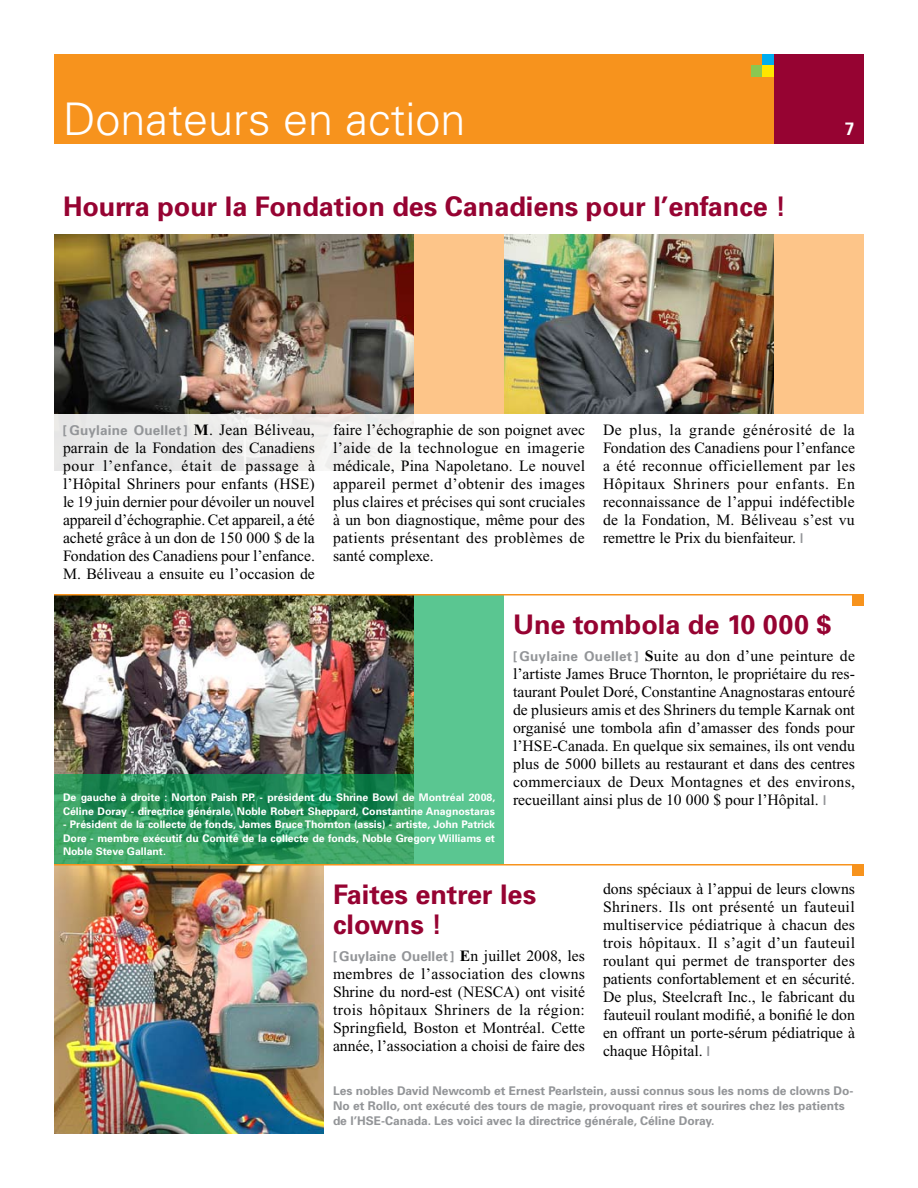
<style>
.page{position:relative;width:918px;height:1188px;background:#fff}
.page>*{position:absolute;margin:0;border:0;box-sizing:border-box;transform-origin:0 0}
.t1{font:300 45px "Univers";color:#fff}
.t2{font:700 27px/30px "Univers";color:#960332}
.t3{font:15.75px/18px "Times New Roman";color:#000;text-align:justify}
.t4{font:700 13.5px "Univers";letter-spacing:.005em;color:#939598}
.t5{font:700 12px/15px "Univers";color:#939598}
.t6{font:700 10.5px/13.5px "Univers";color:#fff}
.s1{font-family:"Times New Roman";font-size:15.75px;color:#000}
.s2{font-family:"Times New Roman";font-weight:400;font-size:15.75px;color:#000}
.s3{font-family:"Univers";font-weight:700;font-size:13.5px;color:#939598}
.s4{font-weight:700}
</style>
<div class="page">
<div style="left:54px;top:54px;width:720px;height:90px;background:#f7931d"></div>
<div style="left:414px;top:234px;width:450px;height:180px;background:#fdc589"></div>
<div style="left:54px;top:594px;width:450px;height:270px;background:#5ac691"></div>
<img style="left:54px;top:866px;width:270px;height:268px">
<img style="left:504px;top:234px;width:270px;height:180px">
<img style="left:54px;top:234px;width:360px;height:180px">
<img style="left:54px;top:596px;width:360px;height:178px">
<svg style="left:54px;top:774px;width:360px;height:90px;background:#2c955c"></svg>
<div style="left:54px;top:414px;width:360px;height:59px;background:linear-gradient(to right,#e5e5e6,#f5f4f3)"></div>
<hr style="left:54px;top:594px;width:810px;height:2px;background:#f7931d">
<div style="left:853px;top:594px;width:11px;height:11px;background:#f7931d"></div>
<hr style="left:54px;top:864px;width:810px;height:2px;background:#f7931d">
<div style="left:853px;top:864px;width:11px;height:11px;background:#f7931d"></div>
<div style="left:774px;top:54px;width:90px;height:90px;background:#960332"></div>
<div style="left:763px;top:54px;width:11px;height:11px;background:#00adef"></div>
<div style="left:752px;top:65px;width:11px;height:11px;background:#8bc751"></div>
<div style="left:763px;top:65px;width:11px;height:11px;background:#ffe600"></div>
<h1 class="t1" style="left:63px;top:92px;width:404px">Donateurs en action</h1>
<h2 class="t2" style="left:63px;top:190px;width:724px">Hourra pour la Fondation des Canadiens pour l’enfance !</h2>
<p class="t4" style="left:63px;top:422px;width:253px">[ Guylaine Ouellet ] <span class="s1">M</span><span class="s2">. Jean Béliveau,</span></p>
<p class="t3" style="left:63px;top:439px;width:254px">parrain de la Fondation des Canadiens pour l’enfance, était de passage à l’Hôpital Shriners pour enfants (HSE) le 19 juin dernier pour dévoiler un nouvel appareil d’échographie. Cet appareil, a été acheté grâce à un don de 150 000 $ de la Fondation des Canadiens pour l’enfance.<br>M. Béliveau a ensuite eu l’occasion de</p>
<p class="t3" style="left:333px;top:421px;width:254px">faire l’échographie de son poignet avec l’aide de la technologue en imagerie médicale, Pina Napoletano. Le nouvel appareil permet d’obtenir des images plus claires et précises qui sont cruciales à un bon diagnostique, même pour des patients présentant des problèmes de santé complexe.</p>
<p class="t3" style="left:603px;top:421px;width:254px">De plus, la grande générosité de la Fondation des Canadiens pour l’enfance a été reconnue officiellement par les Hôpitaux Shriners pour enfants. En reconnaissance de l’appui indéfectible de la Fondation, M. Béliveau s’est vu remettre le Prix du bienfaiteur. <span class="s3">|</span></p>
<p class="t6" style="left:63px;top:790px;width:434px">De gauche à droite : Norton Paish P.P. - président du Shrine Bowl de Montréal 2008,<br>Céline Doray - directrice générale, Noble Robert Sheppard, Constantine Anagnostaras</p>
<p class="t6" style="left:63px;top:817px;width:434px;text-align:justify">- Président de la collecte de fonds, James Bruce Thornton (assis) - artiste, John Patrick Dore - membre exécutif du Comité de la collecte de fonds, Noble Gregory Williams et Noble Steve Gallant.</p>
<h2 class="t2" style="left:513px;top:609px;width:320px">Une tombola de 10 000 $</h2>
<p class="t3" style="left:513px;top:647px;width:344px"><span class="s3">[ Guylaine Ouellet ]</span> <span class="s4">S</span>uite au don d’une peinture de l’artiste James Bruce Thornton, le propriétaire du res&shy;taurant Poulet Doré, Constantine Anagnostaras entouré de plusieurs amis et des Shriners du temple Karnak ont organisé une tombola afin d’amasser des fonds pour l’HSE-Canada. En quelque six semaines, ils ont vendu plus de 5000 billets au restaurant et dans des centres commerciaux de Deux Montagnes et des environs, recueillant ainsi plus de 10 000 $ pour l’Hôpital. <span class="s3">|</span></p>
<h2 class="t2" style="left:333px;top:879px;width:205px">Faites entrer les clowns !</h2>
<p class="t4" style="left:333px;top:948px;width:253px">[ Guylaine Ouellet ] <span class="s1">E</span><span class="s2">n juillet 2008, les</span></p>
<p class="t3" style="left:333px;top:965px;width:254px">membres de l’association des clowns Shrine du nord-est (NESCA) ont visité trois hôpitaux Shriners de la région:<br>Springfield, Boston et Montréal. Cette année, l’association a choisi de faire des</p>
<p class="t3" style="left:603px;top:880px;width:254px">dons spéciaux à l’appui de leurs clowns Shriners. Ils ont présenté un fauteuil multiservice pédiatrique à chacun des trois hôpitaux. Il s’agit d’un fauteuil roulant qui permet de transporter des patients confortablement et en sécurité.<br>De plus, Steelcraft Inc., le fabricant du fauteuil roulant modifié, a bonifié le don en offrant un porte-sérum pédiatrique à chaque Hôpital. <span class="s3">|</span></p>
<p class="t5" style="left:333px;top:1083px;width:522px">Les nobles David Newcomb et Ernest Pearlstein, aussi connus sous les noms de clowns Do-<br>No et Rollo, ont exécuté des tours de magie, provoquant rires et sourires chez les patients de l’HSE-Canada. Les voici avec la directrice générale, Céline Doray.</p>
</div>
